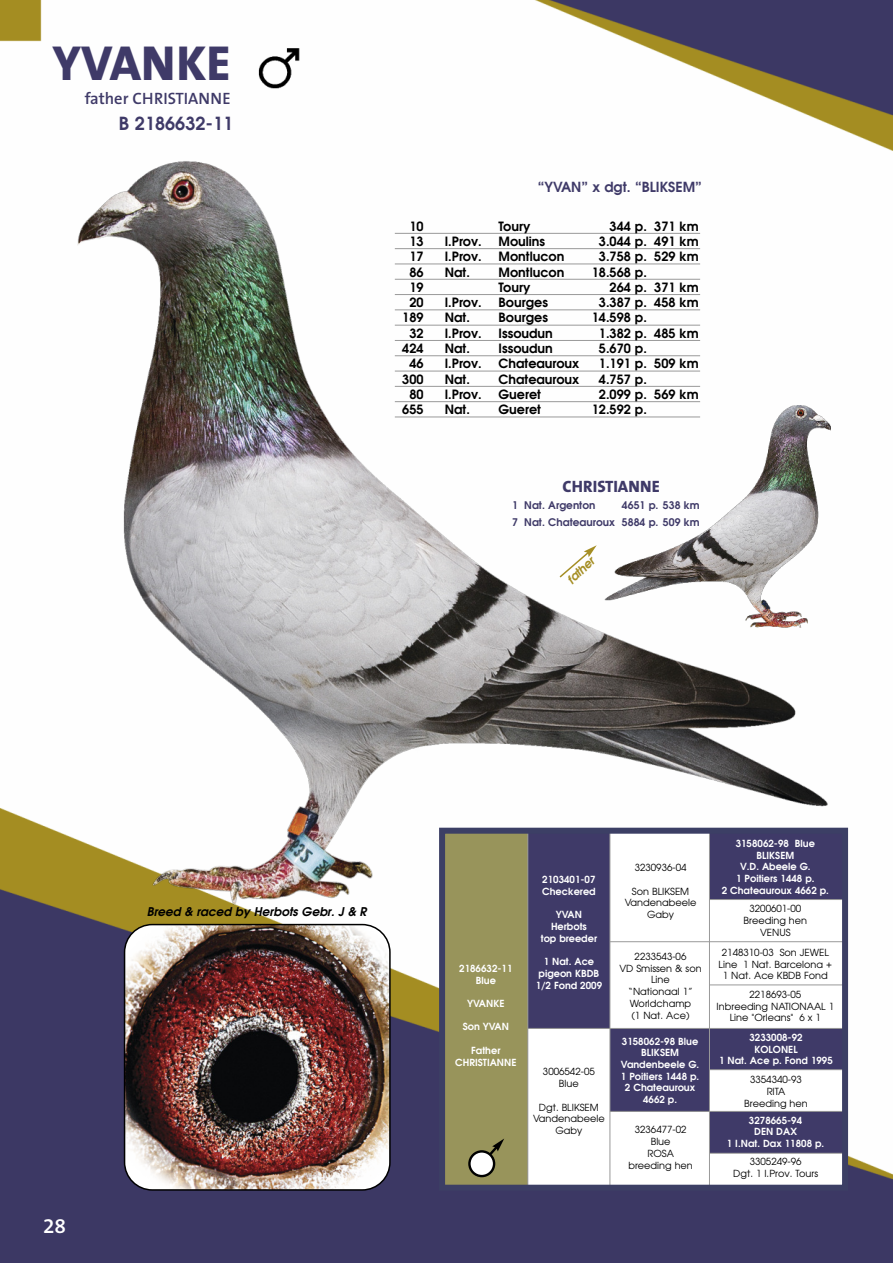
<style>
.page{position:relative;width:893px;height:1263px;background:#fff}
.page>*{position:absolute;margin:0;border:0;box-sizing:border-box;transform-origin:0 0}
.t1{font:800 49.5px "The Sans B8";color:#3f3a68}
.t2{font:600 21px "The Sans B6";color:#fff}
.t3{font:600 18px "Avant Garde";color:#3f3a68}
.t4{font:600 16.5px "The Sans B6";color:#3f3a68}
.t5{font:800 16.5px "The Sans B8";letter-spacing:.005em;color:#3f3a68}
.t6{font:600 13.8px "Avant Garde";color:#3f3a68}
.t7{font:600 12.75px "Avant Garde";color:#000}
.t8{font:italic 600 12px "Avant Garde";color:#000}
.t9{font:italic 600 12px "Avant Garde";color:#a58e24}
.t10{font:600 10.5px/16.5px "Avant Garde";color:#3f3a68;text-align:right}
.t11{font:9.75px/11.7px "Avant Garde";color:#000;text-align:center}
.t12{font:600 9.75px/11.7px "Avant Garde";color:#fff;text-align:center}
</style>
<div class="page">
<img style="left:0;top:0;width:893px;height:1263px">
<div style="left:443px;top:831px;width:400px;height:356px;background:#fff"></div>
<img style="left:51px;top:152px;width:822px;height:762px">
<div style="left:528px;top:831px;width:82px;height:197px;background:#3f3a68"></div>
<div style="left:444px;top:831px;width:84px;height:355px;background:#98945b"></div>
<div style="left:710px;top:1111px;width:133px;height:42px;background:#3f3a68"></div>
<div style="left:710px;top:1028px;width:133px;height:41px;background:#3f3a68"></div>
<div style="left:710px;top:831px;width:133px;height:68px;background:#3f3a68"></div>
<div style="left:610px;top:1028px;width:99px;height:84px;background:#3f3a68"></div>
<hr style="left:527px;top:830px;width:1px;height:359px;background:#999">
<hr style="left:609px;top:831px;width:1px;height:356px;background:#999">
<hr style="left:709px;top:831px;width:1px;height:358px;background:#999">
<hr style="left:610px;top:941px;width:233px;height:1px;background:#999">
<hr style="left:610px;top:1111px;width:233px;height:1px;background:#999">
<hr style="left:709px;top:1069px;width:134px;height:1px;background:#999">
<hr style="left:709px;top:1153px;width:134px;height:1px;background:#999">
<hr style="left:710px;top:899px;width:133px;height:1px;background:#999">
<hr style="left:528px;top:1028px;width:315px;height:1px;background:#999">
<hr style="left:709px;top:984px;width:134px;height:1px;background:#999">
<div style="left:439px;top:828px;width:409px;height:363px;border:6px solid #3c3f65"></div>
<img style="left:124px;top:924px;width:267px;height:267px">
<img style="left:596px;top:400px;width:244px;height:228px">
<svg style="left:558px;top:545px;width:39px;height:34px"></svg>
<svg style="left:468px;top:1138px;width:36px;height:39px"></svg>
<img style="left:257px;top:38px;width:47px;height:67px">
<h1 class="t1" style="left:52px;top:37px;width:180px">YVANKE</h1>
<h3 class="t4" style="left:85px;top:89px;width:147px">father CHRISTIANNE</h3>
<h3 class="t3" style="left:119px;top:113px;width:116px">B 2186632-11</h3>
<h3 class="t6" style="left:538px;top:179px;width:166px">“YVAN” x dgt. “BLIKSEM”</h3>
<h3 class="t7" style="left:409px;top:219px;width:16px">10</h3>
<h3 class="t7" style="left:499px;top:219px;width:34px">Toury</h3>
<h3 class="t7" style="left:610px;top:219px;width:91px">344 p. 371 km</h3>
<h3 class="t7" style="left:409px;top:234px;width:16px">13</h3>
<h3 class="t7" style="left:445px;top:234px;width:39px">I.Prov.</h3>
<h3 class="t7" style="left:499px;top:234px;width:48px">Moulins</h3>
<h3 class="t7" style="left:599px;top:234px;width:102px">3.044 p. 491 km</h3>
<h3 class="t7" style="left:409px;top:249px;width:16px">17</h3>
<h3 class="t7" style="left:445px;top:249px;width:39px">I.Prov.</h3>
<h3 class="t7" style="left:499px;top:249px;width:67px">Montlucon</h3>
<h3 class="t7" style="left:599px;top:249px;width:102px">3.758 p. 529 km</h3>
<h3 class="t7" style="left:409px;top:265px;width:16px">86</h3>
<h3 class="t7" style="left:445px;top:265px;width:27px">Nat.</h3>
<h3 class="t7" style="left:499px;top:265px;width:67px">Montlucon</h3>
<h3 class="t7" style="left:592px;top:265px;width:57px">18.568 p.</h3>
<h3 class="t7" style="left:409px;top:280px;width:16px">19</h3>
<h3 class="t7" style="left:499px;top:280px;width:34px">Toury</h3>
<h3 class="t7" style="left:610px;top:280px;width:91px">264 p. 371 km</h3>
<h3 class="t7" style="left:409px;top:295px;width:16px">20</h3>
<h3 class="t7" style="left:445px;top:295px;width:39px">I.Prov.</h3>
<h3 class="t7" style="left:499px;top:295px;width:51px">Bourges</h3>
<h3 class="t7" style="left:599px;top:295px;width:102px">3.387 p. 458 km</h3>
<h3 class="t7" style="left:402px;top:311px;width:23px">189</h3>
<h3 class="t7" style="left:445px;top:311px;width:27px">Nat.</h3>
<h3 class="t7" style="left:499px;top:311px;width:51px">Bourges</h3>
<h3 class="t7" style="left:592px;top:311px;width:57px">14.598 p.</h3>
<h3 class="t7" style="left:409px;top:326px;width:16px">32</h3>
<h3 class="t7" style="left:445px;top:326px;width:39px">I.Prov.</h3>
<h3 class="t7" style="left:499px;top:326px;width:56px">Issoudun</h3>
<h3 class="t7" style="left:599px;top:326px;width:102px">1.382 p. 485 km</h3>
<h3 class="t7" style="left:402px;top:341px;width:23px">424</h3>
<h3 class="t7" style="left:445px;top:341px;width:27px">Nat.</h3>
<h3 class="t7" style="left:499px;top:341px;width:56px">Issoudun</h3>
<h3 class="t7" style="left:599px;top:341px;width:50px">5.670 p.</h3>
<h3 class="t7" style="left:409px;top:356px;width:16px">46</h3>
<h3 class="t7" style="left:445px;top:356px;width:39px">I.Prov.</h3>
<h3 class="t7" style="left:499px;top:356px;width:82px">Chateauroux</h3>
<h3 class="t7" style="left:599px;top:356px;width:102px">1.191 p. 509 km</h3>
<h3 class="t7" style="left:402px;top:372px;width:23px">300</h3>
<h3 class="t7" style="left:445px;top:372px;width:27px">Nat.</h3>
<h3 class="t7" style="left:499px;top:372px;width:82px">Chateauroux</h3>
<h3 class="t7" style="left:599px;top:372px;width:50px">4.757 p.</h3>
<h3 class="t7" style="left:409px;top:387px;width:16px">80</h3>
<h3 class="t7" style="left:445px;top:387px;width:39px">I.Prov.</h3>
<h3 class="t7" style="left:499px;top:387px;width:44px">Gueret</h3>
<h3 class="t7" style="left:599px;top:387px;width:102px">2.099 p. 569 km</h3>
<h3 class="t7" style="left:402px;top:402px;width:23px">655</h3>
<h3 class="t7" style="left:445px;top:402px;width:27px">Nat.</h3>
<h3 class="t7" style="left:499px;top:402px;width:44px">Gueret</h3>
<h3 class="t7" style="left:592px;top:402px;width:57px">12.592 p.</h3>
<h3 class="t5" style="left:562px;top:478px;width:99px">CHRISTIANNE</h3>
<p class="t10" style="left:512px;top:497px;width:189px">4651 p. 538 km<br>7 Nat. Chateauroux 5884 p. 509 km</p>
<p class="t9" style="left:564px;top:577px;width:34px;rotate:-44deg">father</p>
<p class="t10" style="left:512px;top:497px;width:85px">1 Nat. Argenton</p>
<p class="t8" style="left:147px;top:905px;width:221px">Breed &amp; raced by Herbots Gebr. J &amp; R</p>
<h2 class="t2" style="left:43px;top:1215px;width:25px">28</h2>
<p class="t12" style="left:459px;top:963px;width:55px">2186632-11<br>Blue</p>
<p class="t12" style="left:467px;top:998px;width:39px">YVANKE</p>
<p class="t12" style="left:463px;top:1021px;width:48px">Son YVAN</p>
<p class="t12" style="left:455px;top:1045px;width:63px">Father<br>CHRISTIANNE</p>
<p class="t12" style="left:542px;top:874px;width:55px;text-align:left">2103401-07<br>Checkered</p>
<p class="t12" style="left:541px;top:909px;width:58px">YVAN<br>Herbots<br>top breeder</p>
<p class="t12" style="left:536px;top:956px;width:68px">1 Nat. Ace pigeon KBDB<br>1/2 Fond 2009</p>
<p class="t11" style="left:543px;top:1066px;width:53px">3006542-05<br>Blue</p>
<p class="t11" style="left:533px;top:1101px;width:73px">Dgt. BLIKSEM<br>Vandenabeele<br>Gaby</p>
<p class="t11" style="left:635px;top:862px;width:53px">3230936-04</p>
<p class="t11" style="left:625px;top:885px;width:73px">Son BLIKSEM<br>Vandenabeele<br>Gaby</p>
<p class="t11" style="left:619px;top:951px;width:84px">2233543-06<br>VD Smissen &amp; son<br>Line<br>“Nationaal 1”<br>Worldchamp<br>(1 Nat. Ace)</p>
<p class="t12" style="left:621px;top:1035px;width:80px">3158062-98 Blue<br>BLIKSEM<br>Vandenbeele G.<br>1 Poitiers 1448 p.<br>2 Chateauroux<br>4662 p.</p>
<p class="t11" style="left:628px;top:1124px;width:66px">3236477-02<br>Blue<br>ROSA breeding hen</p>
<p class="t12" style="left:722px;top:838px;width:109px">3158062-98 Blue<br>BLIKSEM<br>V.D. Abeele G.<br>1 Poitiers 1448 p.<br>2 Chateauroux 4662 p.</p>
<p class="t11" style="left:744px;top:903px;width:65px">3200601-00<br>Breeding hen<br>VENUS</p>
<p class="t11" style="left:719px;top:947px;width:115px">2148310-03 Son JEWEL<br>Line 1 Nat. Barcelona +<br>1 Nat. Ace KBDB Fond</p>
<p class="t11" style="left:717px;top:989px;width:119px">2218693-05<br>Inbreeding NATIONAAL 1<br>Line "Orleans" 6 x 1</p>
<p class="t12" style="left:719px;top:1032px;width:115px">3233008-92<br>KOLONEL<br>1 Nat. Ace p. Fond 1995</p>
<p class="t11" style="left:744px;top:1074px;width:65px">3354340-93<br>RITA<br>Breeding hen</p>
<p class="t12" style="left:727px;top:1114px;width:99px">3278665-94<br>DEN DAX<br>1 I.Nat. Dax 11808 p.</p>
<p class="t11" style="left:733px;top:1156px;width:86px">3305249-96<br>Dgt. 1 I.Prov. Tours</p>
</div>
